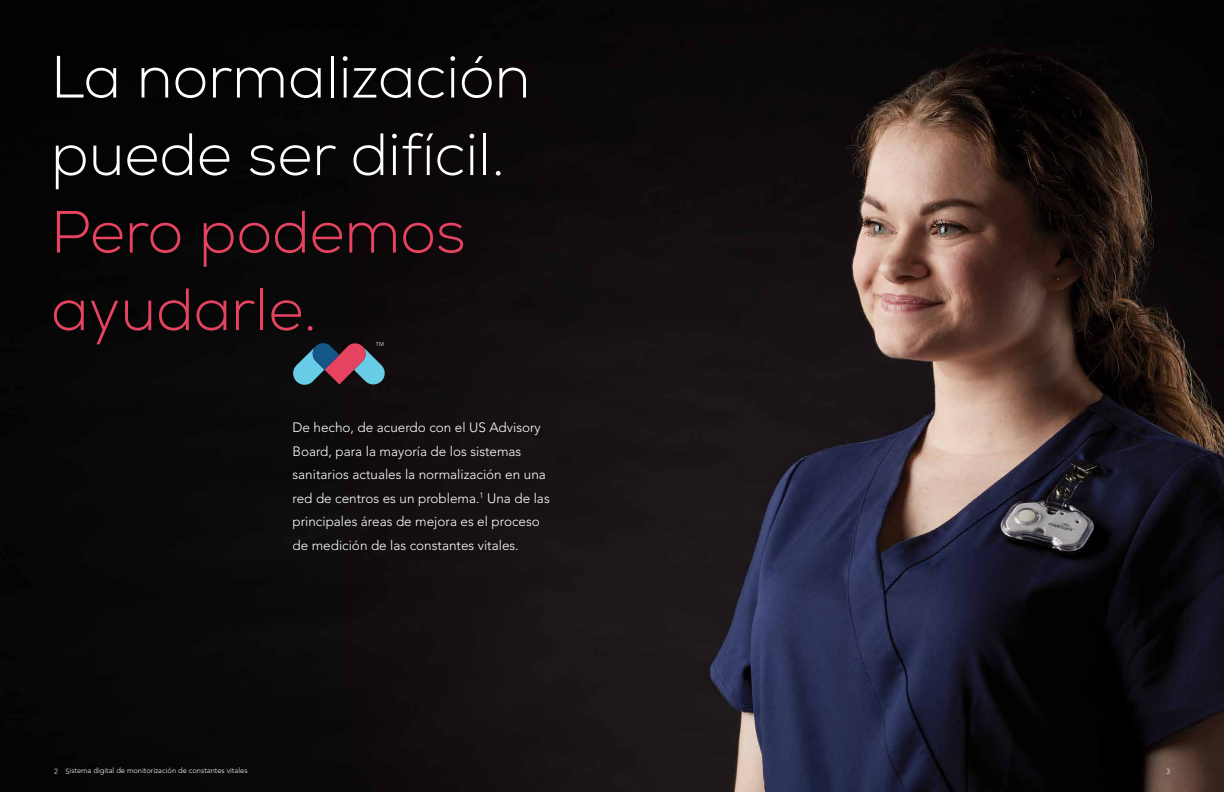
<style>
.page{position:relative;width:1224px;height:792px;background:#fff}
.page>*{position:absolute;margin:0;border:0;box-sizing:border-box;transform-origin:0 0}
.t1{font:300 59.5px/77.5px "Nexa";color:#fff}
.t2{font:300 59.5px/77.5px "Nexa";color:#e54360}
.t3{font:300 13.5px/23.5px "Avenir";color:#fff}
.t4{font:300 7.5px "Avenir";letter-spacing:-.005em;color:#fff}
.t5{font:300 7.5px "Avenir";color:#ededee}
.t6{font:300 5.5px "Avenir";color:#fff}
.s1{color:#ededee}
</style>
<div class="page">
<img style="left:0;top:0;width:1224px;height:792px">
<svg style="left:292px;top:342px;width:94px;height:44px;background:#555669"></svg>
<h1 class="t1" style="left:51px;top:40px;width:481px">La normalización puede ser difícil.</h1>
<h1 class="t2" style="left:51px;top:195px;width:416px">Pero podemos ayudarle.</h1>
<p class="t6" style="left:376px;top:341px;width:10px">TM</p>
<p class="t3" style="left:292px;top:416px;width:259px">De hecho, de acuerdo con el US Advisory Board, para la mayoría de los sistemas sanitarios actuales la normalización en una red de centros es un problema.<sup>1</sup> Una de las principales áreas de mejora es el proceso de medición de las constantes vitales.</p>
<p class="t4" style="left:54px;top:766px;width:195px"><span class="s1">2</span> Sistema digital de monitorización de constantes vitales</p>
<p class="t5" style="left:1166px;top:767px;width:5px">3</p>
</div>
